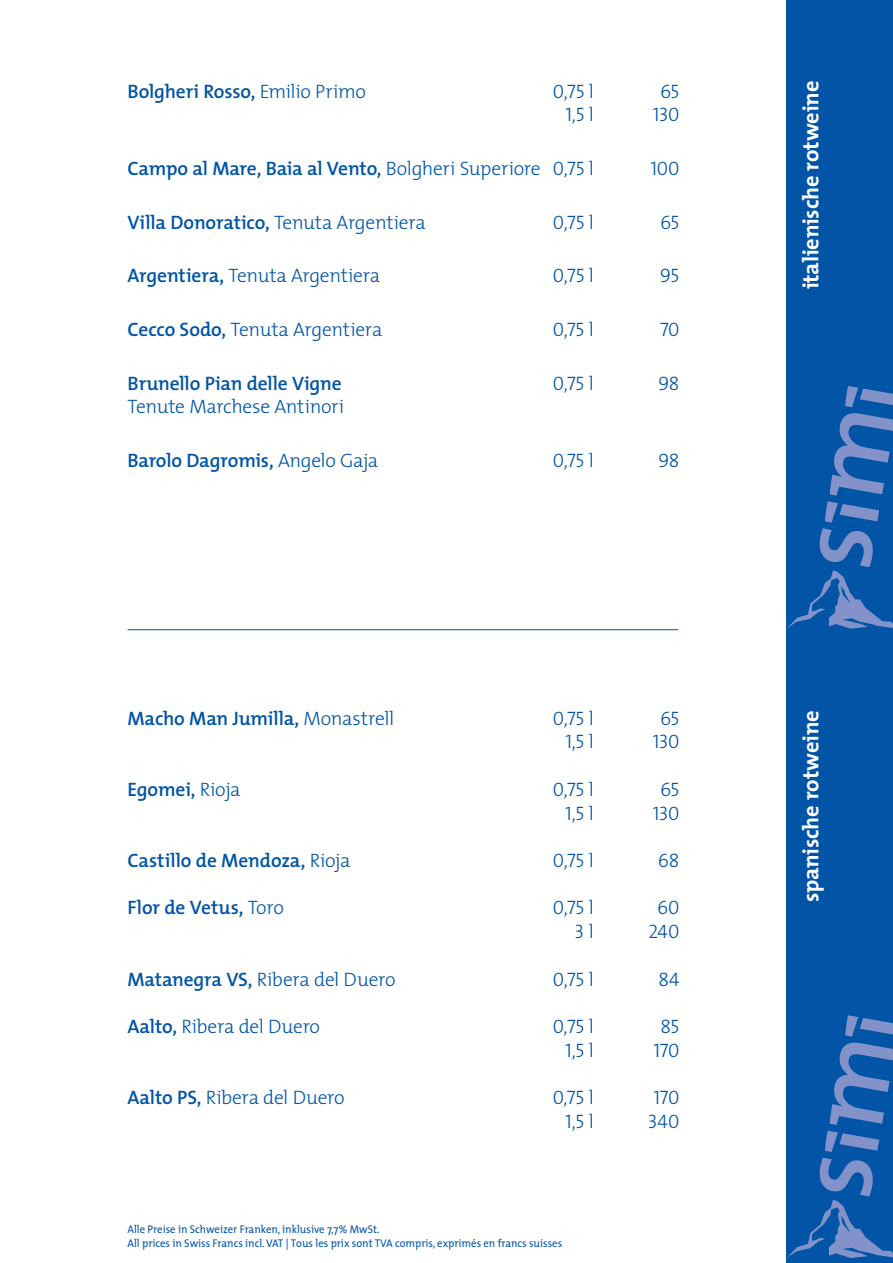
<style>
.page{position:relative;width:893px;height:1263px;background:#fff}
.page>*{position:absolute;margin:0;border:0;box-sizing:border-box;transform-origin:0 0}
.t1{font:700 22.5px "The Mix";letter-spacing:-.01em;color:#fff}
.t2{font:600 19.5px "The Mix";letter-spacing:-.01em;color:#0154a6}
.t3{font:300 19.5px "The Mix";letter-spacing:-.015em;color:#0154a6}
.t4{font:19.5px "The Mix Light Caps";letter-spacing:-.015em;color:#0154a6}
.t5{font:11.25px/13.5px "The Mix";color:#0154a6;scale:.95 1}
.s1{font-weight:300}
.s2{font-family:"The Mix";font-weight:300}
.s3{font-family:"The Mix Light Caps";font-weight:400}
.s4{font-weight:600}
</style>
<div class="page">
<div style="left:787px;top:0;width:106px;height:642px;background:#0154a6"></div>
<div style="left:787px;top:617px;width:106px;height:646px;background:#0154a6"></div>
<svg style="left:830px;top:1015px;width:63px;height:110px"></svg>
<svg style="left:787px;top:386px;width:106px;height:243px"></svg>
<svg style="left:787px;top:1131px;width:106px;height:127px"></svg>
<hr style="left:128px;top:629px;width:550px;height:1px;background:#0154a6">
<p class="t2" style="left:128px;top:75px;width:240px">Bolgheri Rosso, <span class="s1">Emilio Primo</span></p>
<p class="t4" style="left:553px;top:75px;width:43px">0,75 <span class="s2">l</span></p>
<p class="t4" style="left:660px;top:75px;width:21px">65</p>
<p class="t4" style="left:565px;top:99px;width:30px">1,5 <span class="s2">l</span></p>
<p class="t4" style="left:653px;top:99px;width:28px">130</p>
<p class="t2" style="left:128px;top:152px;width:468px">Campo al Mare, Baia al Vento, <span class="s1">Bolgheri Superiore</span> <span class="s3">0,75</span> <span class="s1">l</span></p>
<p class="t4" style="left:650px;top:152px;width:31px">100</p>
<p class="t2" style="left:128px;top:206px;width:300px">Villa Donoratico, <span class="s1">Tenuta Argentiera</span></p>
<p class="t4" style="left:553px;top:206px;width:43px">0,75 <span class="s2">l</span></p>
<p class="t4" style="left:660px;top:206px;width:21px">65</p>
<p class="t3" style="left:128px;top:260px;width:254px"><span class="s4">Argentiera,</span> Tenuta Argentiera</p>
<p class="t4" style="left:553px;top:260px;width:43px">0,75 <span class="s2">l</span></p>
<p class="t4" style="left:660px;top:260px;width:21px">95</p>
<p class="t3" style="left:128px;top:313px;width:256px"><span class="s4">Cecco Sodo,</span> Tenuta Argentiera</p>
<p class="t4" style="left:553px;top:313px;width:43px">0,75 <span class="s2">l</span></p>
<p class="t4" style="left:660px;top:313px;width:21px">70</p>
<p class="t2" style="left:128px;top:367px;width:216px">Brunello Pian delle Vigne</p>
<p class="t4" style="left:553px;top:367px;width:43px">0,75 <span class="s2">l</span></p>
<p class="t4" style="left:658px;top:367px;width:23px">98</p>
<p class="t3" style="left:128px;top:391px;width:218px">Tenute Marchese Antinori</p>
<p class="t2" style="left:128px;top:444px;width:252px">Barolo Dagromis, <span class="s1">Angelo Gaja</span></p>
<p class="t4" style="left:553px;top:444px;width:43px">0,75 <span class="s2">l</span></p>
<p class="t4" style="left:658px;top:444px;width:23px">98</p>
<p class="t2" style="left:128px;top:702px;width:268px">Macho Man Jumilla, <span class="s1">Monastrell</span></p>
<p class="t4" style="left:553px;top:702px;width:43px">0,75 <span class="s2">l</span></p>
<p class="t4" style="left:660px;top:702px;width:21px">65</p>
<p class="t4" style="left:565px;top:726px;width:30px">1,5 <span class="s2">l</span></p>
<p class="t4" style="left:653px;top:726px;width:28px">130</p>
<p class="t2" style="left:128px;top:773px;width:115px">Egomei, <span class="s1">Rioja</span></p>
<p class="t4" style="left:553px;top:773px;width:43px">0,75 <span class="s2">l</span></p>
<p class="t4" style="left:660px;top:773px;width:21px">65</p>
<p class="t4" style="left:565px;top:797px;width:30px">1,5 <span class="s2">l</span></p>
<p class="t4" style="left:653px;top:797px;width:28px">130</p>
<p class="t2" style="left:128px;top:844px;width:224px">Castillo de Mendoza, <span class="s1">Rioja</span></p>
<p class="t4" style="left:553px;top:844px;width:43px">0,75 <span class="s2">l</span></p>
<p class="t4" style="left:658px;top:844px;width:23px">68</p>
<p class="t2" style="left:127px;top:891px;width:158px">Flor de Vetus, <span class="s1">Toro</span></p>
<p class="t4" style="left:553px;top:892px;width:43px">0,75 <span class="s2">l</span></p>
<p class="t4" style="left:657px;top:892px;width:24px">60</p>
<p class="t4" style="left:574px;top:915px;width:21px">3 <span class="s2">l</span></p>
<p class="t4" style="left:648px;top:915px;width:33px">240</p>
<p class="t3" style="left:127px;top:963px;width:270px"><span class="s4">Matanegra VS,</span> Ribera del Duero</p>
<p class="t4" style="left:553px;top:963px;width:43px">0,75 <span class="s2">l</span></p>
<p class="t4" style="left:658px;top:963px;width:23px">84</p>
<p class="t3" style="left:127px;top:1010px;width:194px"><span class="s4">Aalto,</span> Ribera del Duero</p>
<p class="t4" style="left:553px;top:1010px;width:43px">0,75 <span class="s2">l</span></p>
<p class="t4" style="left:660px;top:1010px;width:20px">85</p>
<p class="t4" style="left:565px;top:1034px;width:30px">1,5 <span class="s2">l</span></p>
<p class="t4" style="left:653px;top:1034px;width:27px">170</p>
<p class="t3" style="left:127px;top:1081px;width:219px"><span class="s4">Aalto PS,</span> Ribera del Duero</p>
<p class="t4" style="left:553px;top:1081px;width:43px">0,75 <span class="s2">l</span></p>
<p class="t4" style="left:653px;top:1081px;width:27px">170</p>
<p class="t4" style="left:565px;top:1105px;width:30px">1,5 <span class="s2">l</span></p>
<p class="t4" style="left:648px;top:1105px;width:33px">340</p>
<p class="t5" style="left:128px;top:1222px;width:459px">Alle Preise in Schweizer Franken, inklusive 7,7% MwSt.<br>All prices in Swiss Francs incl. VAT | Tous les prix sont TVA compris, exprimés en francs suisses</p>
<p class="t1" style="left:792px;top:289px;width:210px;rotate:-90deg">italienische rotweine</p>
<p class="t1" style="left:792px;top:902px;width:193px;rotate:-90deg">spanische rotweine</p>
</div>
